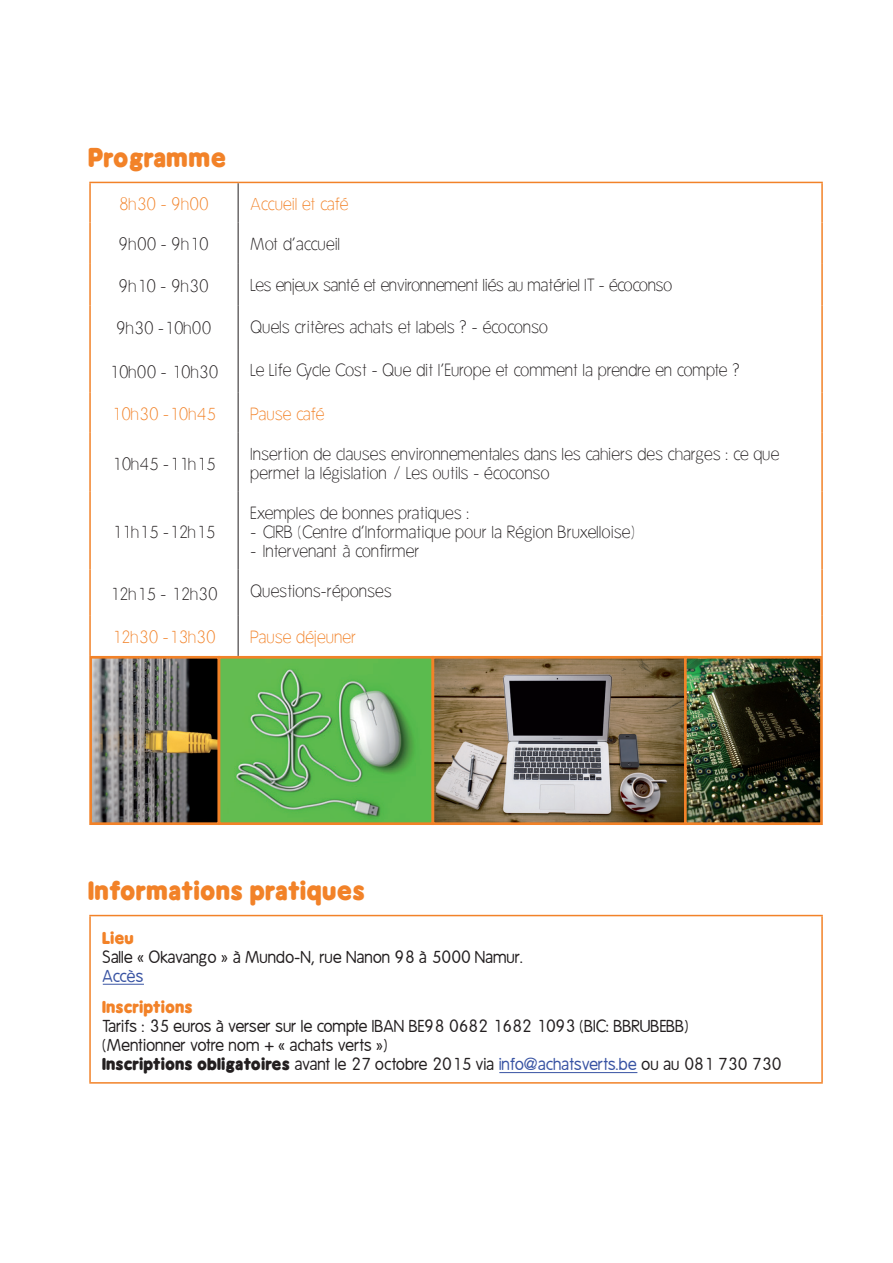
<style>
.page{position:relative;width:893px;height:1263px;background:#fff}
.page>*{position:absolute;margin:0;border:0;box-sizing:border-box;transform-origin:0 0}
.t1{font:900 25.5px "Ecoconso";color:#f28228}
.t2{font:100 16.5px/18.9px "Ecoconso";color:#231f20}
.t3{font:16.5px/18.9px "Ecoconso";color:#231f20}
.t4{font:100 16.5px "Ecoconso";color:#f28228}
.t5{font:100 16.5px "Ecoconso";letter-spacing:-.02em;color:#231f20}
.t6{font:900 16.5px "Ecoconso";color:#f28228}
.t7{font:16.5px "Ecoconso";color:#3853a3}
.s1{font-weight:900}
.s2{color:#3853a3}
</style>
<div class="page">
<hr style="left:238px;top:183px;width:1px;height:39px;background:#231f20">
<hr style="left:238px;top:222px;width:1px;height:42px;background:#231f20">
<hr style="left:238px;top:264px;width:1px;height:41px;background:#231f20">
<hr style="left:238px;top:305px;width:1px;height:44px;background:#231f20">
<hr style="left:238px;top:349px;width:1px;height:44px;background:#231f20">
<hr style="left:238px;top:393px;width:1px;height:40px;background:#231f20">
<hr style="left:238px;top:433px;width:1px;height:59px;background:#231f20">
<hr style="left:238px;top:492px;width:1px;height:78px;background:#231f20">
<hr style="left:238px;top:570px;width:1px;height:46px;background:#231f20">
<hr style="left:238px;top:616px;width:1px;height:40px;background:#231f20">
<hr style="left:89px;top:182px;width:149px;height:1px;background:#f28228">
<hr style="left:89px;top:183px;width:2px;height:39px;background:#f28228">
<hr style="left:238px;top:182px;width:585px;height:1px;background:#f28228">
<hr style="left:821px;top:183px;width:2px;height:39px;background:#f28228">
<hr style="left:89px;top:222px;width:2px;height:42px;background:#f28228">
<hr style="left:821px;top:222px;width:2px;height:42px;background:#f28228">
<hr style="left:89px;top:264px;width:2px;height:41px;background:#f28228">
<hr style="left:821px;top:264px;width:2px;height:41px;background:#f28228">
<hr style="left:89px;top:305px;width:2px;height:44px;background:#f28228">
<hr style="left:821px;top:305px;width:2px;height:44px;background:#f28228">
<hr style="left:89px;top:349px;width:2px;height:44px;background:#f28228">
<hr style="left:821px;top:349px;width:2px;height:44px;background:#f28228">
<hr style="left:89px;top:393px;width:2px;height:40px;background:#f28228">
<hr style="left:821px;top:393px;width:2px;height:40px;background:#f28228">
<hr style="left:89px;top:433px;width:2px;height:59px;background:#f28228">
<hr style="left:821px;top:433px;width:2px;height:59px;background:#f28228">
<hr style="left:89px;top:492px;width:2px;height:78px;background:#f28228">
<hr style="left:821px;top:492px;width:2px;height:78px;background:#f28228">
<hr style="left:89px;top:570px;width:2px;height:46px;background:#f28228">
<hr style="left:821px;top:570px;width:2px;height:46px;background:#f28228">
<hr style="left:89px;top:616px;width:2px;height:40px;background:#f28228">
<hr style="left:821px;top:616px;width:2px;height:40px;background:#f28228">
<hr style="left:89px;top:915px;width:734px;height:1px;background:#f28228">
<hr style="left:89px;top:916px;width:2px;height:166px;background:#f28228">
<hr style="left:821px;top:916px;width:2px;height:166px;background:#f28228">
<hr style="left:89px;top:1082px;width:734px;height:1px;background:#f28228">
<hr style="left:103px;top:984px;width:41px;height:1px;background:#3853a3">
<hr style="left:499px;top:1072px;width:138px;height:1px;background:#3853a3">
<img style="left:89px;top:655px;width:734px;height:170px">
<h1 class="t1" style="left:89px;top:141px;width:136px">Programme</h1>
<p class="t4" style="left:119px;top:194px;width:91px">8h30 - 9h00</p>
<p class="t4" style="left:251px;top:194px;width:100px">Accueil et café</p>
<p class="t2" style="left:119px;top:235px;width:91px">9h00 - 9h10</p>
<p class="t2" style="left:251px;top:235px;width:92px">Mot d’accueil</p>
<p class="t2" style="left:119px;top:277px;width:91px">9h10 - 9h30</p>
<p class="t5" style="left:251px;top:275px;width:424px">Les enjeux santé et environnement liés au matériel IT - écoconso</p>
<p class="t2" style="left:117px;top:319px;width:96px">9h30 -10h00</p>
<p class="t2" style="left:251px;top:318px;width:299px">Quels critères achats et labels ? - écoconso</p>
<p class="t2" style="left:110px;top:363px;width:111px">10h00 - 10h30</p>
<p class="t2" style="left:251px;top:361px;width:491px">Le Life Cycle Cost - Que dit l’Europe et comment la prendre en compte ?</p>
<p class="t4" style="left:112px;top:404px;width:106px">10h30 -10h45</p>
<p class="t4" style="left:251px;top:404px;width:76px">Pause café</p>
<p class="t2" style="left:112px;top:454px;width:105px">10h45 -11h15</p>
<p class="t2" style="left:251px;top:445px;width:531px">Insertion de clauses environnementales dans les cahiers des charges : ce que permet la législation / Les outils - écoconso</p>
<p class="t2" style="left:113px;top:523px;width:105px">11h15 -12h15</p>
<p class="t2" style="left:251px;top:504px;width:221px">Exemples de bonnes pratiques :</p>
<p class="t2" style="left:251px;top:523px;width:386px">- CIRB (Centre d’Informatique pour la Région Bruxelloise)</p>
<p class="t2" style="left:251px;top:542px;width:171px">- Intervenant à confirmer</p>
<p class="t2" style="left:110px;top:585px;width:109px">12h15 - 12h30</p>
<p class="t2" style="left:251px;top:582px;width:143px">Questions-réponses</p>
<p class="t4" style="left:112px;top:627px;width:105px">12h30 -13h30</p>
<p class="t4" style="left:251px;top:627px;width:108px">Pause déjeuner</p>
<h1 class="t1" style="left:89px;top:874px;width:278px">Informations pratiques</h1>
<p class="t6" style="left:103px;top:927px;width:33px">Lieu</p>
<p class="t3" style="left:103px;top:947px;width:423px">Salle « Okavango » à Mundo-N, rue Nanon 98 à 5000 Namur.</p>
<p class="t7" style="left:103px;top:965px;width:43px">Accès</p>
<p class="t6" style="left:103px;top:996px;width:92px">Inscriptions</p>
<p class="t3" style="left:103px;top:1017px;width:680px">Tarifs : 35 euros à verser sur le compte IBAN BE98 0682 1682 1093 (BIC: BBRUBEBB)<br>(Mentionner votre nom + « achats verts »)<br><span class="s1">Inscriptions obligatoires</span> avant le 27 octobre 2015 via <span class="s2">info@achatsverts.be</span> ou au 081 730 730</p>
</div>
